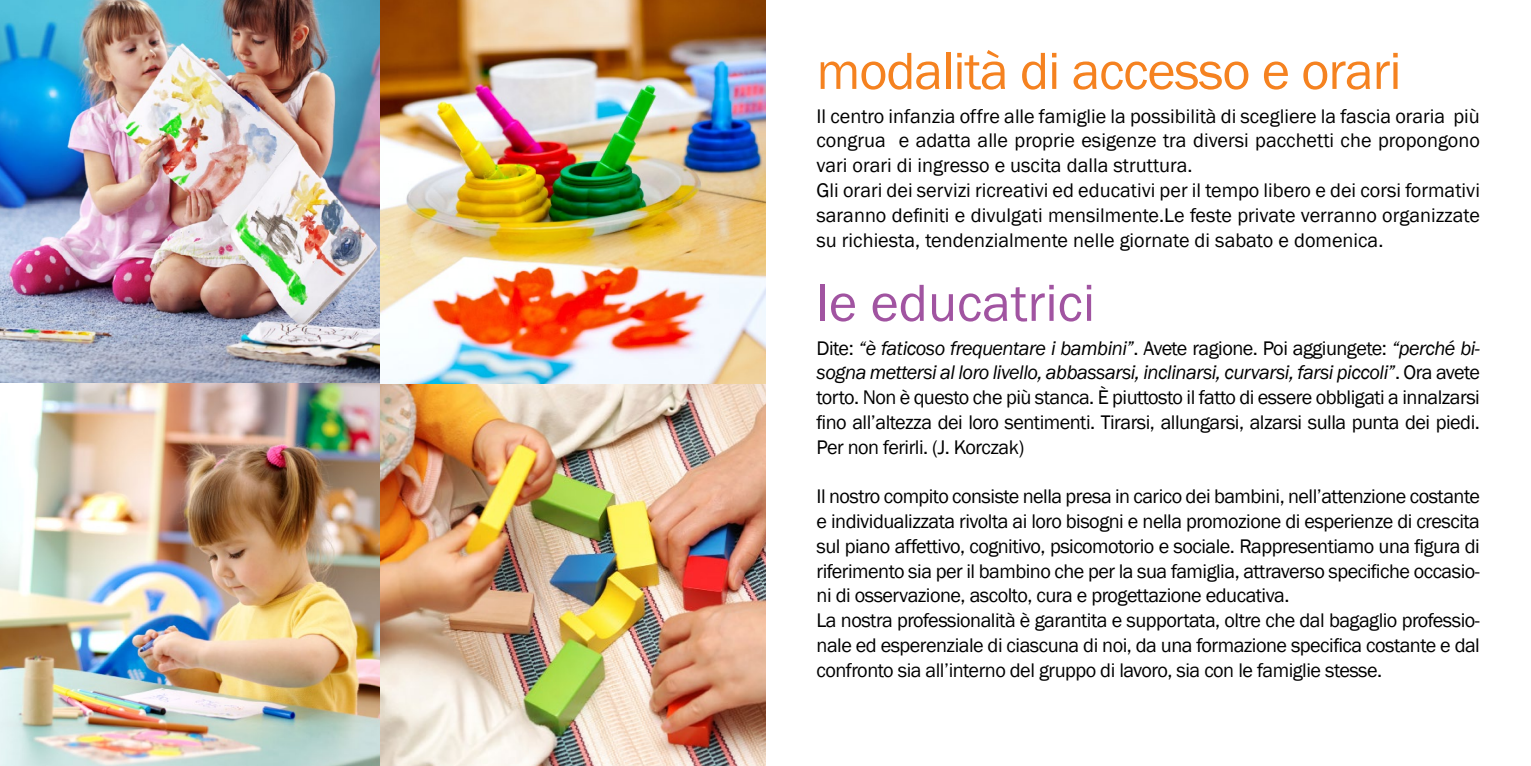
<style>
.page{position:relative;width:1531px;height:766px;background:#fff}
.page>*{position:absolute;margin:0;border:0;box-sizing:border-box;transform-origin:0 0}
.t1{font:54px "Franklin Gothic";letter-spacing:-.02em;color:#f58220}
.t2{font:54px "Franklin Gothic";color:#a154a1}
.t3{font:20.25px/24.8px "Franklin Gothic";letter-spacing:-.025em;color:#000;text-align:justify}
.t4{font:20.25px/24.8px "Franklin Gothic";color:#000}
.s1{font-style:italic}
</style>
<div class="page">
<img style="left:0;top:0;width:381px;height:765px">
<img style="left:381px;top:0;width:384px;height:765px">
<h1 class="t1" style="left:816px;top:37px;width:587px">modalità di accesso e orari</h1>
<p class="t4" style="left:816px;top:104px;width:665px">Il centro infanzia offre alle famiglie la possibilità di scegliere la fascia oraria più congrua e adatta alle proprie esigenze tra diversi pacchetti che propongono vari orari di ingresso e uscita dalla struttura.<br>Gli orari dei servizi ricreativi ed educativi per il tempo libero e dei corsi formativi saranno definiti e divulgati mensilmente.Le feste private verranno organizzate su richiesta, tendenzialmente nelle giornate di sabato e domenica.</p>
<h1 class="t2" style="left:816px;top:269px;width:280px">le educatrici</h1>
<p class="t3" style="left:816px;top:336px;width:665px">Dite: <span class="s1">“è faticoso frequentare i bambini”</span>. Avete ragione. Poi aggiungete: <span class="s1">“perché bi&shy;sogna mettersi al loro livello, abbassarsi, inclinarsi, curvarsi, farsi piccoli”</span>. Ora avete torto. Non è questo che più stanca. È piuttosto il fatto di essere obbligati a innalzarsi fino all’altezza dei loro sentimenti. Tirarsi, allungarsi, alzarsi sulla punta dei piedi.<br>Per non ferirli. (J. Korczak)</p>
<p class="t3" style="left:816px;top:484px;width:665px;text-align:left">Il nostro compito consiste nella presa in carico dei bambini, nell’attenzione costante e individualizzata rivolta ai loro bisogni e nella promozione di esperienze di crescita sul piano affettivo, cognitivo, psicomotorio e sociale. Rappresentiamo una figura di riferimento sia per il bambino che per la sua famiglia, attraverso specifiche occasio&shy;ni di osservazione, ascolto, cura e progettazione educativa.<br>La nostra professionalità è garantita e supportata, oltre che dal bagaglio professio&shy;nale ed esperenziale di ciascuna di noi, da una formazione specifica costante e dal confronto sia all’interno del gruppo di lavoro, sia con le famiglie stesse.</p>
</div>
